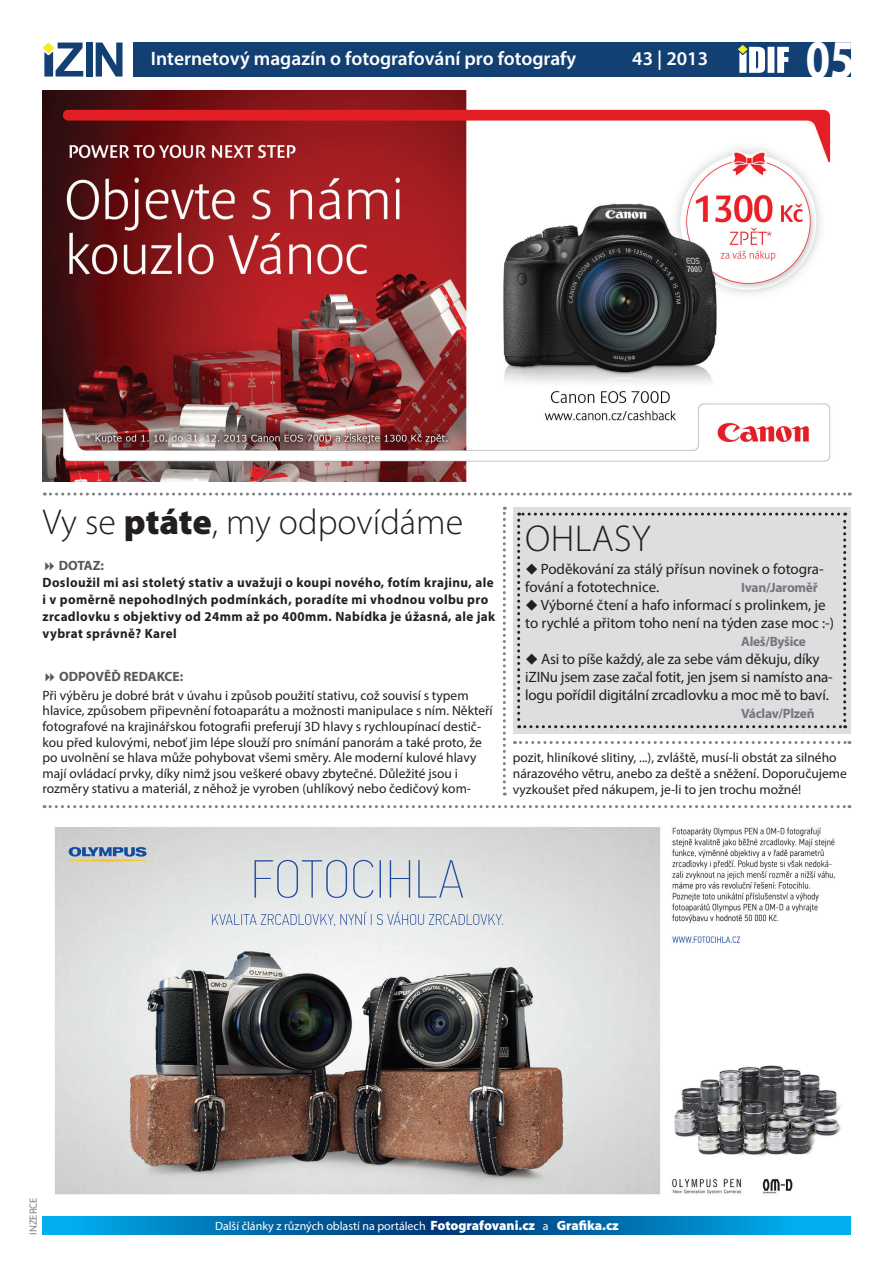
<style>
.page{position:relative;width:893px;height:1263px;background:#fff}
.page>*{position:absolute;margin:0;border:0;box-sizing:border-box;transform-origin:0 0}
.t1{font:700 54.9px "Myriad Pro";color:#fff;scale:.8 1}
.t2{font:300 37.5px "Myriad Pro";letter-spacing:.01em;color:#231f20}
.t3{font:300 36px "Myriad Pro";color:#231f20}
.t4{font:600 19.5px "Myriad Pro";color:#fff}
.t5{font:15px/18px "Myriad Pro";letter-spacing:-.005em;color:#231f20}
.t6{font:13.5px/15.6px "Myriad Pro";color:#231f20}
.t7{font:700 13.5px/17px "Myriad Pro";letter-spacing:.03em;color:#231f20}
.t8{font:700 13.5px "Myriad Pro";letter-spacing:-.02em;color:#757679}
.t9{font:900 13.5px "Myriad Pro";color:#fff}
.t10{font:700 13.5px "Myriad Pro";color:#57585a}
.t11{font:12px "Myriad Pro";color:#fff}
.t12{font:10.5px "Myriad Pro";color:#808285}
.s1{font-weight:900}
</style>
<div class="page">
<svg style="left:43px;top:1216px;width:807px;height:18px;background:#0074b3"></svg>
<div style="left:133px;top:43px;width:717px;height:34px;background:#134073"></div>
<svg style="left:738px;top:45px;width:51px;height:28px"></svg>
<div style="left:86px;top:43px;width:7px;height:34px;background:#134073"></div>
<svg style="left:96px;top:43px;width:27px;height:34px"></svg>
<svg style="left:43px;top:43px;width:40px;height:34px"></svg>
<div style="left:513px;top:507px;width:337px;height:226px;background:#dddee0"></div>
<svg style="left:517px;top:513px;width:329px;height:215px"></svg>
<svg style="left:503px;top:507px;width:3px;height:288px"></svg>
<svg style="left:514px;top:741px;width:336px;height:3px"></svg>
<img style="left:54px;top:827px;width:788px;height:368px">
<svg style="left:44px;top:805px;width:806px;height:3px"></svg>
<svg style="left:44px;top:493px;width:806px;height:3px"></svg>
<img style="left:43px;top:90px;width:788px;height:391px">
<h3 class="t4" style="left:151px;top:46px;width:427px">Internetový magazín o fotografování pro fotografy</h3>
<h3 class="t4" style="left:632px;top:46px;width:77px">43 | 2013</h3>
<h1 class="t1" style="left:806px;top:23px;width:63px">05</h1>
<h3 class="t3" style="left:43px;top:500px;width:422px">Vy se <span class="s1">ptáte</span>, my odpovídáme</h3>
<p class="t10" style="left:59px;top:556px;width:47px">DOTAZ:</p>
<p class="t7" style="left:43px;top:573px;width:454px">Dosloužil mi asi stoletý stativ a uvažuji o koupi nového, fotím krajinu, ale i v poměrně nepohodlných podmínkách, poradíte mi vhodnou volbu pro zrcadlovku s objektivy od 24mm až po 400mm. Nabídka je úžasná, ale jak vybrat správně? Karel</p>
<p class="t10" style="left:59px;top:667px;width:126px">ODPOVĚĎ REDAKCE:</p>
<p class="t6" style="left:43px;top:687px;width:452px">Při výběru je dobré brát v úvahu i způsob použití stativu, což souvisí s typem hlavice, způsobem připevnění fotoaparátu a možnosti manipulace s ním. Někteří fotografové na krajinářskou fotografii preferují 3D hlavy s rychloupínací destič&shy;kou před kulovými, neboť jim lépe slouží pro snímání panorám a také proto, že po uvolnění se hlava může pohybovat všemi směry. Ale moderní kulové hlavy mají ovládací prvky, díky nimž jsou veškeré obavy zbytečné. Důležité jsou i rozměry stativu a materiál, z něhož je vyroben (uhlíkový nebo čedičový kom-</p>
<h2 class="t2" style="left:525px;top:516px;width:127px">OHLASY</h2>
<p class="t5" style="left:525px;top:559px;width:300px">◆ Poděkování za stálý přísun novinek o fotogra&shy;fování a fototechnice.</p>
<p class="t8" style="left:741px;top:578px;width:78px">Ivan/Jaroměř</p>
<p class="t5" style="left:525px;top:595px;width:310px">◆ Výborné čtení a hafo informací s prolinkem, je to rychlé a přitom toho není na týden zase moc :-)</p>
<p class="t8" style="left:741px;top:632px;width:66px">Aleš/Byšice</p>
<p class="t5" style="left:525px;top:649px;width:309px">◆ Asi to píše každý, ale za sebe vám děkuju, díky iZINu jsem zase začal fotit, jen jsem si namísto ana&shy;logu pořídil digitální zrcadlovku a moc mě to baví.</p>
<p class="t8" style="left:741px;top:704px;width:75px">Václav/Plzeň</p>
<p class="t6" style="left:513px;top:750px;width:336px">pozit, hliníkové slitiny, ...), zvláště, musí-li obstát za silného nárazového větru, anebo za deště a sněžení. Doporučujeme vyzkoušet před nákupem, je-li to jen trochu možné!</p>
<p class="t12" style="left:27px;top:1235px;width:39px;rotate:-90deg">INZERCE</p>
<p class="t9" style="left:430px;top:1216px;width:106px">Fotografovani.cz</p>
<p class="t9" style="left:557px;top:1216px;width:64px">Grafika.cz</p>
<p class="t11" style="left:215px;top:1218px;width:212px">Další články z různých oblastí na portálech</p>
<p class="t11" style="left:543px;top:1218px;width:7px">a</p>
<p class="t11" style="left:610px;top:1218px;width:4px">.</p>
</div>
